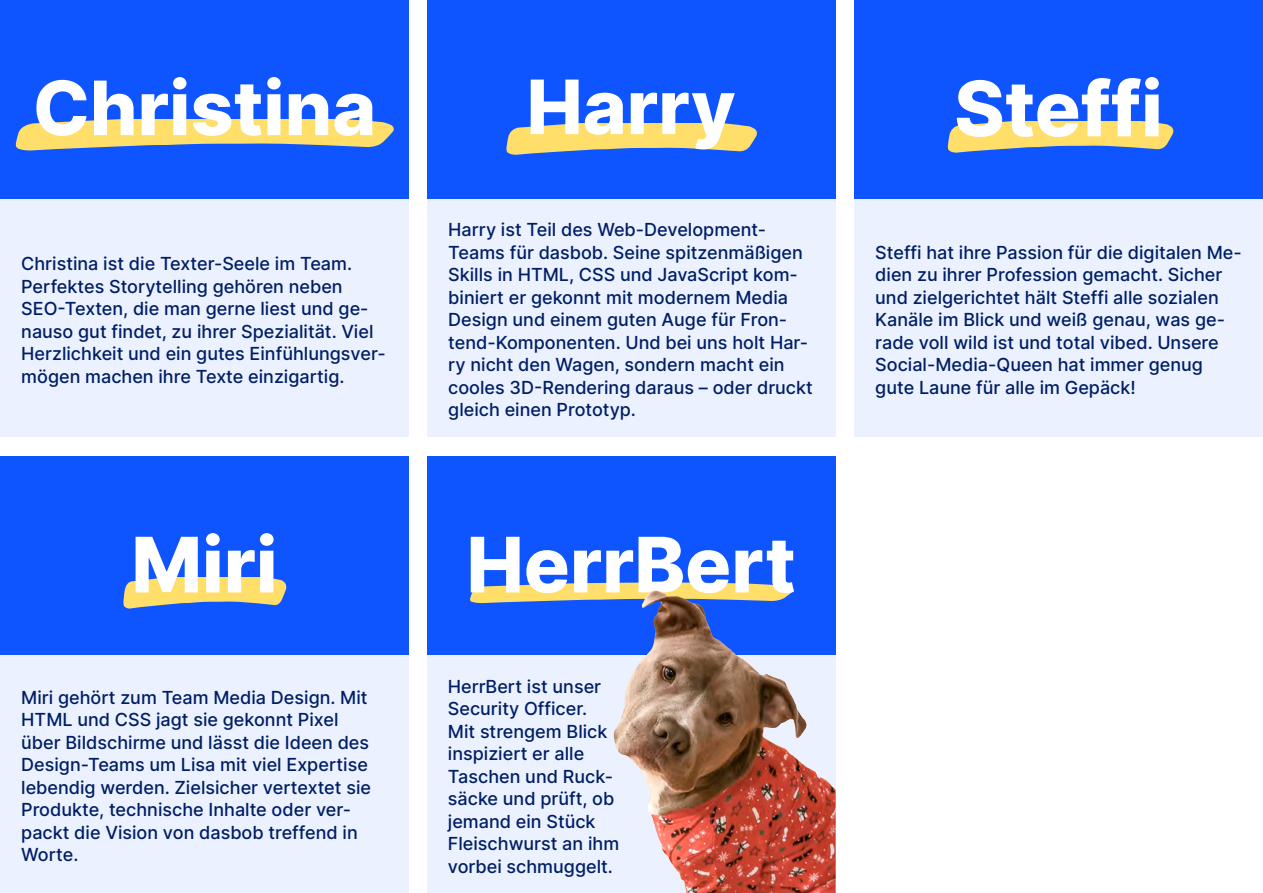
<style>
.page{position:relative;width:1263px;height:893px;background:#fff}
.page>*{position:absolute;margin:0;border:0;box-sizing:border-box;transform-origin:0 0}
.t1{font:800 76.5px "Inter";color:#fff}
.t2{font:800 75px "Inter";color:#fff}
.t3{font:500 18px/22.5px "Inter";color:#001e65}
</style>
<div class="page">
<div style="left:0;top:198px;width:409px;height:239px;background:#ebf1ff"></div>
<div style="left:427px;top:198px;width:409px;height:239px;background:#ebf1ff"></div>
<div style="left:854px;top:198px;width:409px;height:239px;background:#ebf1ff"></div>
<div style="left:0;top:655px;width:409px;height:238px;background:#ebf1ff"></div>
<img style="left:427px;top:655px;width:409px;height:238px">
<div style="left:0;top:0;width:409px;height:198px;background:#0f55ff"></div>
<div style="left:427px;top:0;width:409px;height:198px;background:#0f55ff"></div>
<div style="left:854px;top:0;width:409px;height:198px;background:#0f55ff"></div>
<div style="left:0;top:456px;width:409px;height:199px;background:#0f55ff"></div>
<div style="left:427px;top:456px;width:409px;height:199px;background:#0f55ff"></div>
<svg style="left:15px;top:119px;width:379px;height:32px"></svg>
<svg style="left:506px;top:123px;width:251px;height:32px"></svg>
<svg style="left:947px;top:121px;width:227px;height:32px"></svg>
<svg style="left:123px;top:577px;width:164px;height:32px"></svg>
<svg style="left:470px;top:582px;width:324px;height:21px"></svg>
<img style="left:616px;top:592px;width:45px;height:136px">
<h2 class="t2" style="left:33px;top:53px;width:345px">Christina</h2>
<h2 class="t2" style="left:526px;top:52px;width:211px">Harry</h2>
<h1 class="t1" style="left:954px;top:53px;width:210px">Steffi</h1>
<p class="t3" style="left:21px;top:252px;width:366px">Christina ist die Texter-Seele im Team.<br>Perfektes Storytelling gehören neben SEO-Texten, die man gerne liest und ge&shy;nauso gut findet, zu ihrer Spezialität. Viel Herzlichkeit und ein gutes Einfühlungsver&shy;mögen machen ihre Texte einzigartig.</p>
<p class="t3" style="left:448px;top:218px;width:366px">Harry ist Teil des Web-Development-Teams für dasbob. Seine spitzenmäßigen Skills in HTML, CSS und JavaScript kom&shy;biniert er gekonnt mit modernem Media Design und einem guten Auge für Fron&shy;tend-Komponenten. Und bei uns holt Har&shy;ry nicht den Wagen, sondern macht ein cooles 3D-Rendering daraus – oder druckt gleich einen Prototyp.</p>
<h1 class="t1" style="left:131px;top:509px;width:148px">Miri</h1>
<h1 class="t1" style="left:466px;top:509px;width:331px">HerrBert</h1>
<p class="t3" style="left:21px;top:686px;width:351px">Miri gehört zum Team Media Design. Mit HTML und CSS jagt sie gekonnt Pixel über Bildschirme und lässt die Ideen des Design-Teams um Lisa mit viel Expertise lebendig werden. Zielsicher vertextet sie Produkte, technische Inhalte oder ver&shy;packt die Vision von dasbob treffend in Worte.</p>
<p class="t3" style="left:448px;top:674px;width:173px">HerrBert ist unser<br>Security Officer.<br>Mit strengem Blick inspiziert er alle<br>Taschen und Ruck&shy;säcke und prüft, ob jemand ein Stück<br>Fleischwurst an ihm vorbei schmuggelt.</p>
<p class="t3" style="left:875px;top:241px;width:368px">Steffi hat ihre Passion für die digitalen Me&shy;dien zu ihrer Profession gemacht. Sicher und zielgerichtet hält Steffi alle sozialen Kanäle im Blick und weiß genau, was ge&shy;rade voll wild ist und total vibed. Unsere Social-Media-Queen hat immer genug gute Laune für alle im Gepäck!</p>
</div>
